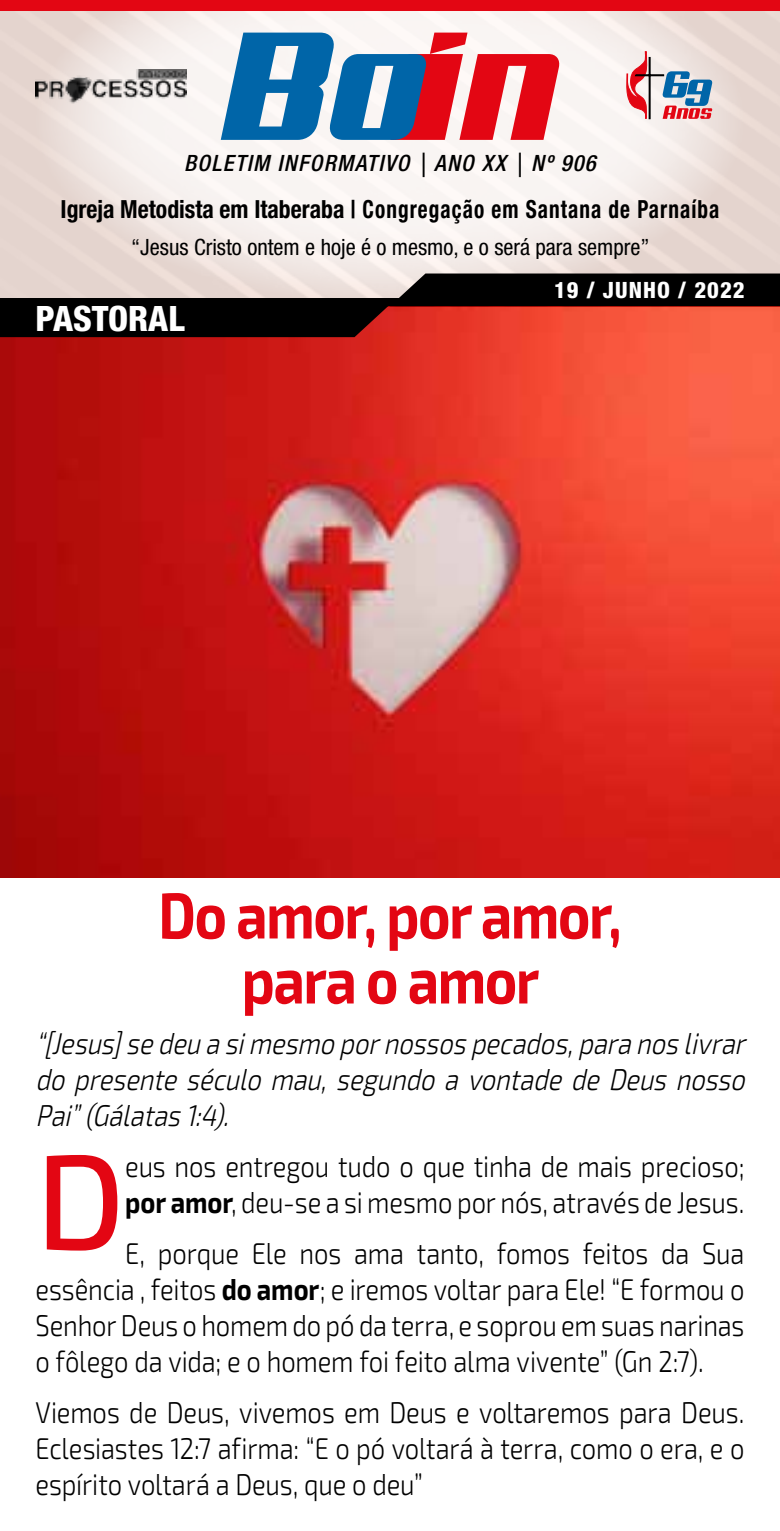
<style>
.page{position:relative;width:780px;height:1531px;background:#fff}
.page>*{position:absolute;margin:0;border:0;box-sizing:border-box;transform-origin:0 0}
.t1{font:500 135px "Exo 2";color:#e30613}
.t2{font:700 65px/65px "Exo 2";letter-spacing:-.025em;color:#e30613;text-align:center;scale:.85 1}
.t3{font:800 condensed 35px "Helvetica Neue LT Std";color:#fff}
.t4{font:300 30px/36.2px "Exo 2";letter-spacing:-.005em;color:#000;text-align:justify;scale:.85 1}
.t5{font:italic 300 30px/36.2px "Exo 2";color:#000;text-align:justify;scale:.85 1}
.t6{font:700 condensed 25px "Helvetica Neue LT Std";letter-spacing:.05em;color:#000;scale:.95 1}
.t7{font:condensed 22.5px "Helvetica Neue LT Std";color:#000}
.t8{font:italic 500 condensed 22.5px "Helvetica Neue LT Std";letter-spacing:.06em;color:#000}
.t9{font:800 condensed 22.5px "Helvetica Neue LT Std";letter-spacing:.05em;color:#fff}
.s1{font-weight:700}
</style>
<div class="page">
<img style="left:0;top:337px;width:780px;height:540px">
<div style="left:0;top:0;width:780px;height:273px;background:#e4d4ce"></div>
<svg style="left:35px;top:11px;width:709px;height:262px;fill:#f6f0ee"></svg>
<div style="left:1px;top:0;width:779px;height:11px;background:#e30613"></div>
<svg style="left:0;top:273px;width:780px;height:64px;background:#76453e"></svg>
<div style="left:0;top:298px;width:492px;height:8px;background:#000"></div>
<svg style="left:221px;top:33px;width:338px;height:107px"></svg>
<svg style="left:626px;top:51px;width:86px;height:69px;background:#c2a9b3"></svg>
<img style="left:35px;top:69px;width:151px;height:34px">
<p class="t8" style="left:184px;top:149px;width:413px">BOLETIM INFORMATIVO | ANO XX | Nº 906</p>
<p class="t6" style="left:61px;top:194px;width:695px">Igreja Metodista em Itaberaba | Congregação em Santana de Parnaíba</p>
<p class="t7" style="left:131px;top:234px;width:520px">“Jesus Cristo ontem e hoje é o mesmo, e o será para sempre”</p>
<p class="t3" style="left:35px;top:297px;width:151px">PASTORAL</p>
<p class="t9" style="left:554px;top:276px;width:192px">19 / JUNHO / 2022</p>
<h2 class="t2" style="left:158px;top:884px;width:546px">Do amor, por amor, para o amor</h2>
<p class="t5" style="left:35px;top:1026px;width:844px">“[Jesus]sedeu asimesmo pornossospecados,paranoslivrar do presente século mau, segundo a vontade de Deus nosso Pai”(Gálatas1:4).</p>
<h1 class="t1" style="left:35px;top:1123px;width:91px">D</h1>
<p class="t4" style="left:125px;top:1149px;width:729px">eus nos entregou tudo o que tinha de mais precioso; <span class="s1">por amor</span>, deu-se a si mesmo por nós, através de Jesus.</p>
<p class="t4" style="left:35px;top:1235px;width:835px;text-indent:90px">E, porque Ele nos ama tanto, fomos feitos da Sua essência , feitos <span class="s1">do amor</span>; e iremos voltar para Ele! “E formou o Senhor Deus o homem do pó da terra, e soprou em suas narinas o fôlego da vida; e o homem foi feito alma vivente” (Gn 2:7).</p>
<p class="t4" style="left:35px;top:1394px;width:835px">Viemos de Deus, vivemos em Deus e voltaremos para Deus.<br>Eclesiastes 12:7 afirma: “E o pó voltará à terra, como o era, e o espírito voltará a Deus, que o deu”</p>
</div>
